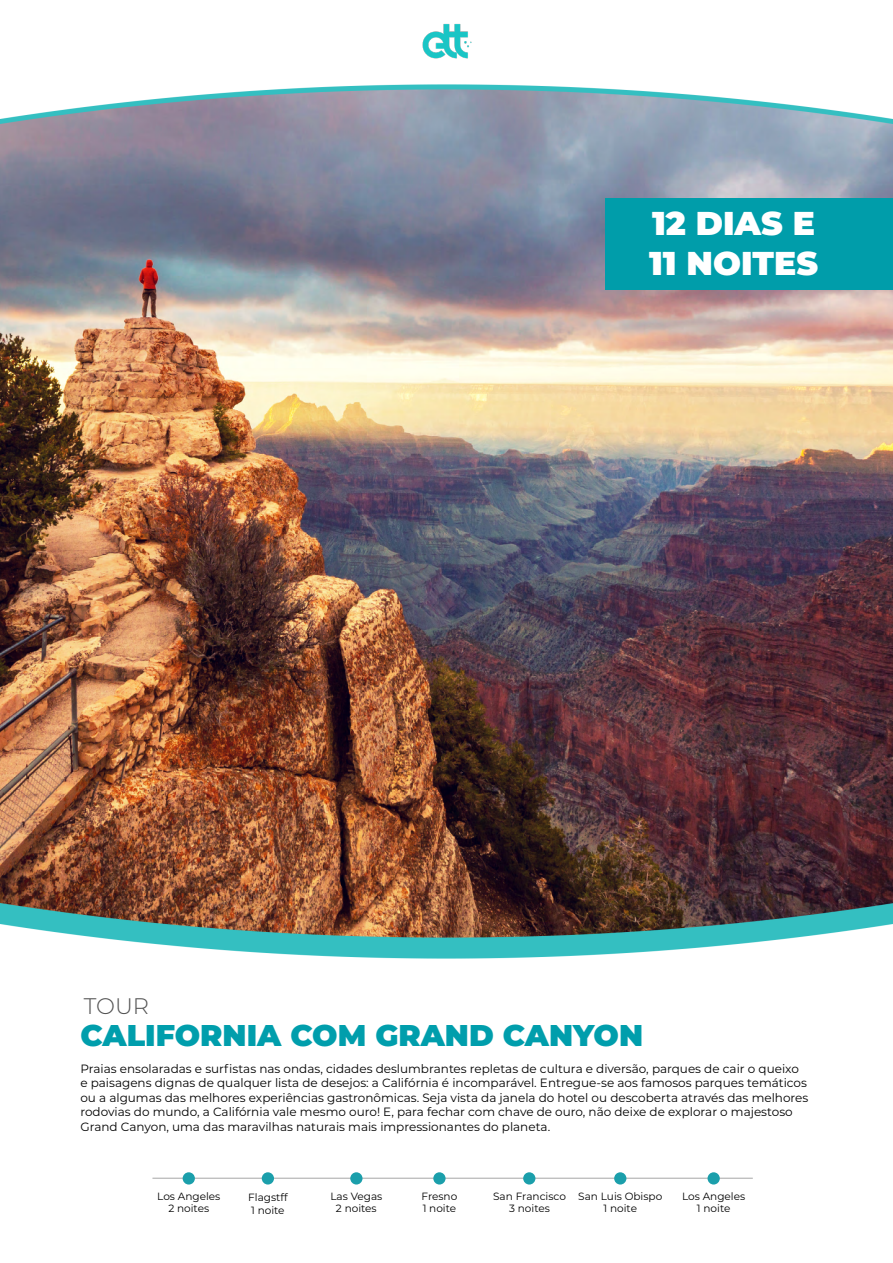
<style>
.page{position:relative;width:893px;height:1263px;background:#fff}
.page>*{position:absolute;margin:0;border:0;box-sizing:border-box;transform-origin:0 0}
.t1{font:900 33px/39.6px "Montserrat";color:#fff}
.t2{font:900 30px "Montserrat";color:#009eac}
.t3{font:300 22.5px "Montserrat";color:#525252}
.t4{font:12px/14.4px "Montserrat";color:#000}
.t5{font:10.5px/12.6px "Montserrat";color:#000;text-align:center}
</style>
<div class="page">
<img style="left:0;top:123px;width:893px;height:801px">
<img style="left:0;top:119px;width:893px;height:4px">
<img style="left:0;top:84px;width:893px;height:35px">
<div style="left:606px;top:198px;width:287px;height:92px;background:#009daa"></div>
<img style="left:422px;top:24px;width:50px;height:35px">
<img style="left:1px;top:903px;width:892px;height:21px">
<img style="left:0;top:924px;width:893px;height:35px">
<hr style="left:152px;top:1178px;width:601px;height:1px;background:#a6a6a6">
<div style="left:183px;top:1172px;width:12px;height:12px;background:#1b9fab;border-radius:50%"></div>
<div style="left:707px;top:1172px;width:13px;height:12px;background:#1b9fab;border-radius:50%"></div>
<div style="left:262px;top:1172px;width:12px;height:12px;background:#1b9fab;border-radius:50%"></div>
<div style="left:614px;top:1172px;width:12px;height:12px;background:#1b9fab;border-radius:50%"></div>
<div style="left:523px;top:1172px;width:12px;height:12px;background:#1b9fab;border-radius:50%"></div>
<div style="left:433px;top:1172px;width:13px;height:12px;background:#1b9fab;border-radius:50%"></div>
<div style="left:350px;top:1172px;width:12px;height:12px;background:#1b9fab;border-radius:50%"></div>
<h3 class="t3" style="left:84px;top:990px;width:67px">TOUR</h3>
<h1 class="t1" style="left:649px;top:202px;width:171px">12 DIAS E<br>11 NOITES</h1>
<h2 class="t2" style="left:80px;top:1012px;width:564px">CALIFORNIA COM GRAND CANYON</h2>
<p class="t4" style="left:80px;top:1061px;width:729px">Praias ensolaradas e surfistas nas ondas, cidades deslumbrantes repletas de cultura e diversão, parques de cair o queixo e paisagens dignas de qualquer lista de desejos: a Califórnia é incomparável. Entregue-se aos famosos parques temáticos ou a algumas das melhores experiências gastronômicas. Seja vista da janela do hotel ou descoberta através das melhores rodovias do mundo, a Califórnia vale mesmo ouro! E, para fechar com chave de ouro, não deixe de explorar o majestoso Grand Canyon, uma das maravilhas naturais mais impressionantes do planeta.</p>
<p class="t5" style="left:157px;top:1189px;width:65px">Los Angeles<br>2 noites</p>
<p class="t5" style="left:682px;top:1189px;width:65px">Los Angeles<br>1 noite</p>
<p class="t5" style="left:248px;top:1191px;width:41px;text-align:left">Flagstff<br>1 noite</p>
<p class="t5" style="left:578px;top:1189px;width:85px">San Luis Obispo<br>1 noite</p>
<p class="t5" style="left:493px;top:1189px;width:74px">San Francisco<br>3 noites</p>
<p class="t5" style="left:330px;top:1189px;width:53px">Las Vegas<br>2 noites</p>
<p class="t5" style="left:421px;top:1189px;width:37px;text-align:left">Fresno<br>1 noite</p>
</div>
